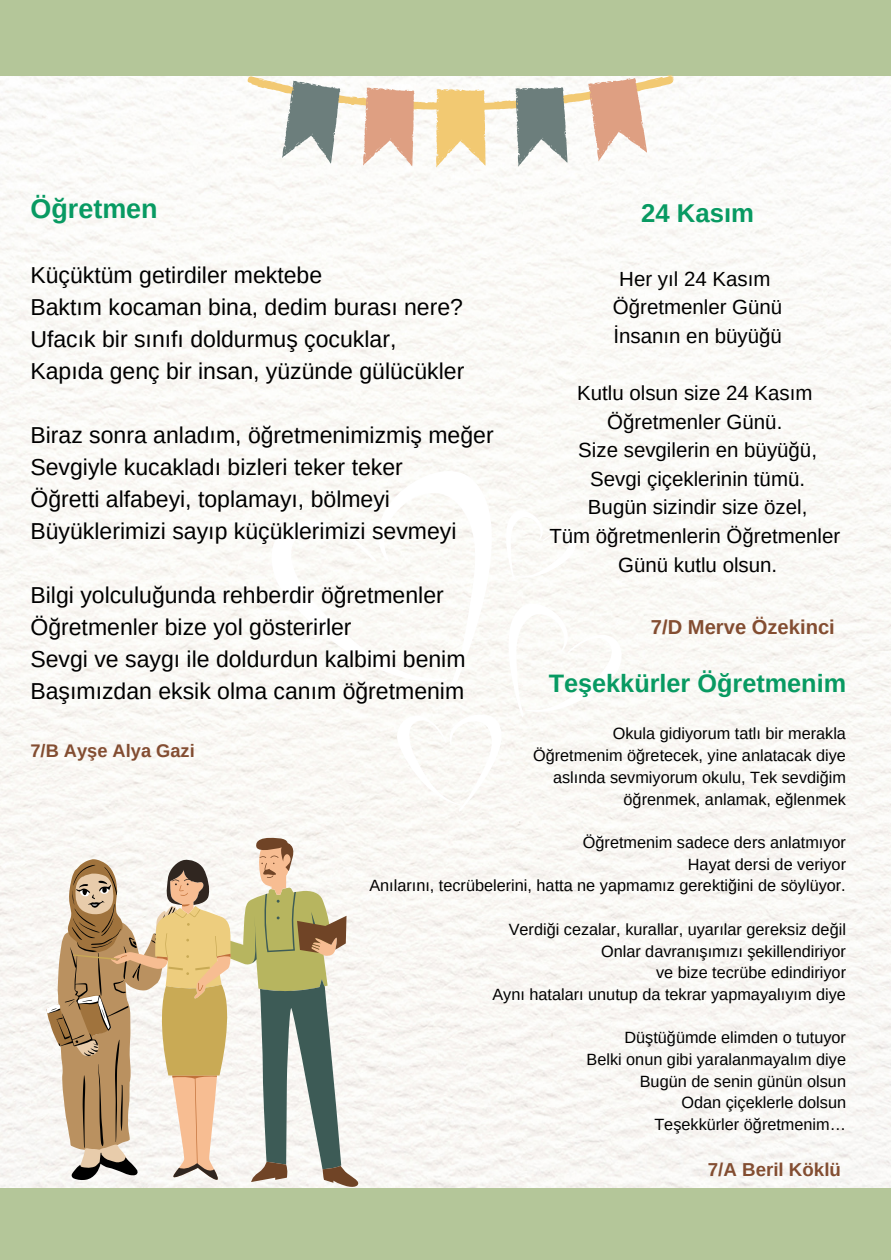
<style>
.page{position:relative;width:891px;height:1260px;background:#fff}
.page>*{position:absolute;margin:0;border:0;box-sizing:border-box;transform-origin:0 0}
.t1{font:700 26.8px "Arimo";color:#089a62}
.t2{font:700 25.6px "Arimo";color:#089a62}
.t3{font:700 25.2px "Arimo";color:#089a62}
.t4{font:23.2px/32px "Arimo";color:#000}
.t5{font:20.4px/28.4px "Arimo";color:#000;text-align:center}
.t6{font:700 20px "Arimo";color:#834d31}
.t7{font:700 18.8px "Arimo";color:#834d31}
.t8{font:700 18.4px "Arimo";color:#834d31}
.t9{font:16.4px/21.6px "Arimo";color:#000;text-align:right}
</style>
<div class="page">
<div style="left:0;top:0;width:891px;height:75px;background:#b4c699"></div>
<div style="left:0;top:1189px;width:891px;height:71px;background:#b4c699"></div>
<svg style="left:248px;top:75px;width:426px;height:92px"></svg>
<svg style="left:268px;top:448px;width:357px;height:366px"></svg>
<svg style="left:46px;top:837px;width:313px;height:352px"></svg>
<h1 class="t1" style="left:30px;top:194px;width:129px">Öğretmen</h1>
<h3 class="t4" style="left:30px;top:259px;width:435px">Küçüktüm getirdiler mektebe<br>Baktım kocaman bina, dedim burası nere?<br>Ufacık bir sınıfı doldurmuş çocuklar, Kapıda genç bir insan, yüzünde gülücükler</h3>
<h3 class="t4" style="left:30px;top:419px;width:465px">Biraz sonra anladım, öğretmenimizmiş meğer Sevgiyle kucakladı bizleri teker teker<br>Öğretti alfabeyi, toplamayı, bölmeyi Büyüklerimizi sayıp küçüklerimizi sevmeyi</h3>
<h2 class="t2" style="left:641px;top:199px;width:114px">24 Kasım</h2>
<p class="t5" style="left:613px;top:264px;width:171px">Her yıl 24 Kasım<br>Öğretmenler Günü<br>İnsanın en büyüğü</p>
<p class="t5" style="left:549px;top:379px;width:292px">Kutlu olsun size 24 Kasım<br>Öğretmenler Günü.<br>Size sevgilerin en büyüğü,<br>Sevgi çiçeklerinin tümü.<br>Bugün sizindir size özel,<br>Tüm öğretmenlerin Öğretmenler<br>Günü kutlu olsun.</p>
<h3 class="t4" style="left:30px;top:579px;width:437px">Bilgi yolculuğunda rehberdir öğretmenler Öğretmenler bize yol gösterirler<br>Sevgi ve saygı ile doldurdun kalbimi benim Başımızdan eksik olma canım öğretmenim</h3>
<p class="t8" style="left:30px;top:740px;width:166px">7/B Ayşe Alya Gazi</p>
<p class="t6" style="left:651px;top:616px;width:185px">7/D Merve Özekinci</p>
<h3 class="t3" style="left:549px;top:669px;width:299px">Teşekkürler Öğretmenim</h3>
<p class="t9" style="left:533px;top:723px;width:314px">Okula gidiyorum tatlı bir merakla Öğretmenim öğretecek, yine anlatacak diye aslında sevmiyorum okulu, Tek sevdiğim öğrenmek, anlamak, eğlenmek</p>
<p class="t9" style="left:369px;top:831px;width:478px">Öğretmenim sadece ders anlatmıyor<br>Hayat dersi de veriyor<br>Anılarını, tecrübelerini, hatta ne yapmamız gerektiğini de söylüyor.</p>
<p class="t9" style="left:492px;top:918px;width:355px">Verdiği cezalar, kurallar, uyarılar gereksiz değil Onlar davranışımızı şekillendiriyor<br>ve bize tecrübe edindiriyor<br>Aynı hataları unutup da tekrar yapmayalıyım diye</p>
<p class="t9" style="left:587px;top:1027px;width:261px">Düştüğümde elimden o tutuyor<br>Belki onun gibi yaralanmayalım diye<br>Bugün de senin günün olsun<br>Odan çiçeklerle dolsun<br>Teşekkürler öğretmenim…</p>
<p class="t7" style="left:708px;top:1159px;width:135px">7/A Beril Köklü</p>
</div>
